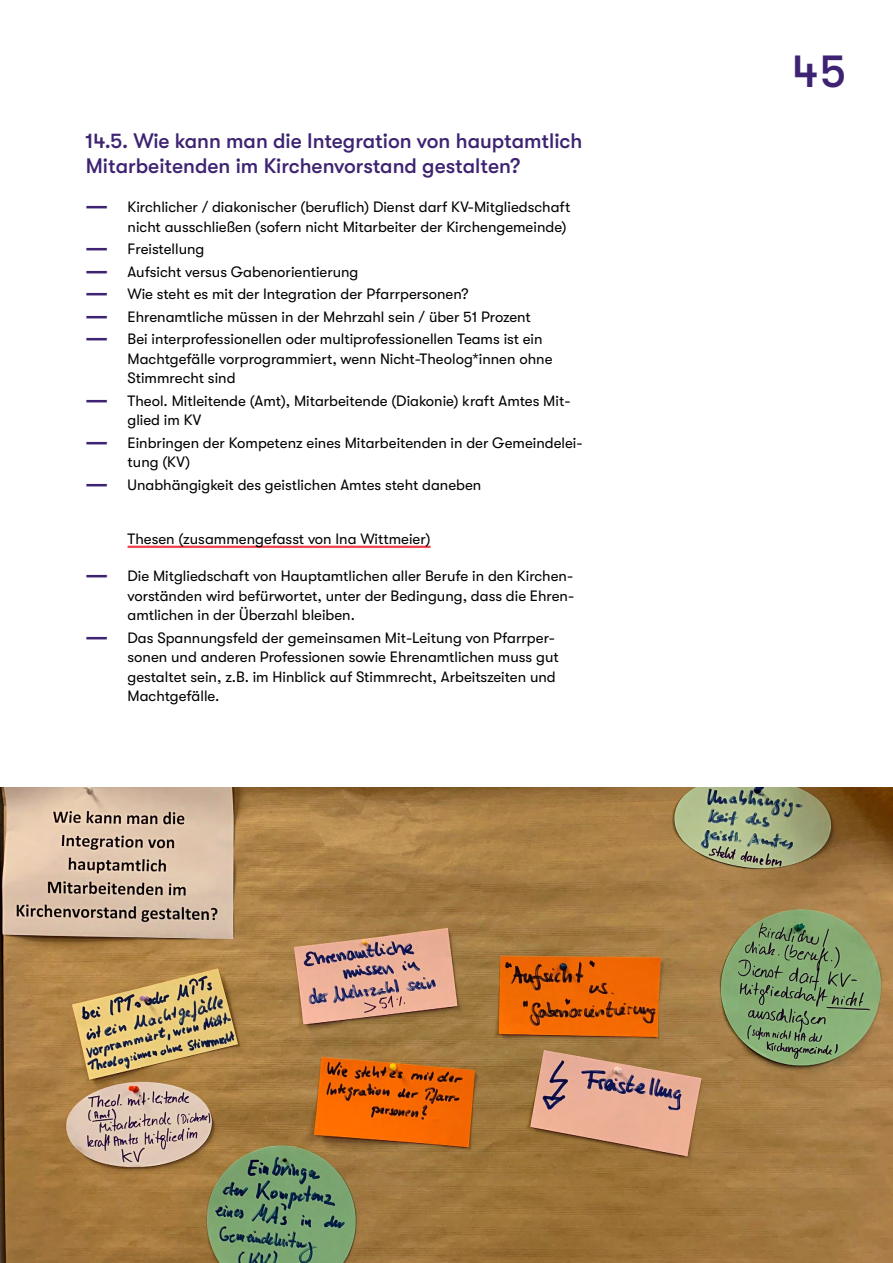
<style>
.page{position:relative;width:893px;height:1263px;background:#fff}
.page>*{position:absolute;margin:0;border:0;box-sizing:border-box;transform-origin:0 0}
.t1{font:500 45px "GT Walsheim Pro";color:#3d2371}
.t2{font:500 21px/25.2px "GT Walsheim Pro";color:#3d2371}
.t3{font:15px/19.5px "GT Walsheim Pro";color:#000}
.s1{font-weight:500;font-size:28.5px;color:#3d2371}
</style>
<div class="page">
<hr style="left:128px;top:546px;width:302px;height:2px;background:#ef404a">
<img style="left:0;top:787px;width:893px;height:476px">
<h2 class="t2" style="left:85px;top:128px;width:499px">14.5. Wie kann man die Integration von hauptamtlich<br>Mitarbeitenden im Kirchenvorstand gestalten?</h2>
<p class="t3" style="left:85px;top:197px;width:487px;text-align:right"><span class="s1">—</span> Kirchlicher / diakonischer (beruflich) Dienst darf KV-Mitgliedschaft nicht ausschließen (sofern nicht Mitarbeiter der Kirchengemeinde)</p>
<p class="t3" style="left:85px;top:239px;width:121px"><span class="s1">—</span> Freistellung</p>
<p class="t3" style="left:85px;top:262px;width:275px"><span class="s1">—</span> Aufsicht versus Gabenorientierung</p>
<p class="t3" style="left:85px;top:284px;width:385px"><span class="s1">—</span> Wie steht es mit der Integration der Pfarrpersonen?</p>
<p class="t3" style="left:85px;top:307px;width:447px"><span class="s1">—</span> Ehrenamtliche müssen in der Mehrzahl sein / über 51 Prozent</p>
<p class="t3" style="left:128px;top:329px;width:426px;text-indent:-43px"><span class="s1">—</span> Bei interprofessionellen oder multiprofessionellen Teams ist ein<br>Machtgefälle vorprogrammiert, wenn Nicht-Theolog*innen ohne<br>Stimmrecht sind</p>
<p class="t3" style="left:128px;top:391px;width:444px;text-indent:-43px"><span class="s1">—</span> Theol. Mitleitende (Amt), Mitarbeitende (Diakonie) kraft Amtes Mit&shy;glied im KV</p>
<p class="t3" style="left:128px;top:433px;width:456px;text-indent:-43px"><span class="s1">—</span> Einbringen der Kompetenz eines Mitarbeitenden in der Gemeindelei&shy;tung (KV)</p>
<p class="t3" style="left:85px;top:475px;width:398px"><span class="s1">—</span> Unabhängigkeit des geistlichen Amtes steht daneben</p>
<p class="t3" style="left:128px;top:529px;width:304px">Thesen (zusammengefasst von Ina Wittmeier)</p>
<p class="t3" style="left:128px;top:566px;width:448px;text-align:justify;text-indent:-43px"><span class="s1">—</span> Die Mitgliedschaft von Hauptamtlichen aller Berufe in den Kirchen&shy;vorständen wird befürwortet, unter der Bedingung, dass die Ehren&shy;amtlichen in der Überzahl bleiben.</p>
<p class="t3" style="left:128px;top:628px;width:433px;text-indent:-43px"><span class="s1">—</span> Das Spannungsfeld der gemeinsamen Mit-Leitung von Pfarrper&shy;sonen und anderen Professionen sowie Ehrenamtlichen muss gut gestaltet sein, z.B. im Hinblick auf Stimmrecht, Arbeitszeiten und Machtgefälle.</p>
<h1 class="t1" style="left:792px;top:46px;width:55px">45</h1>
</div>
